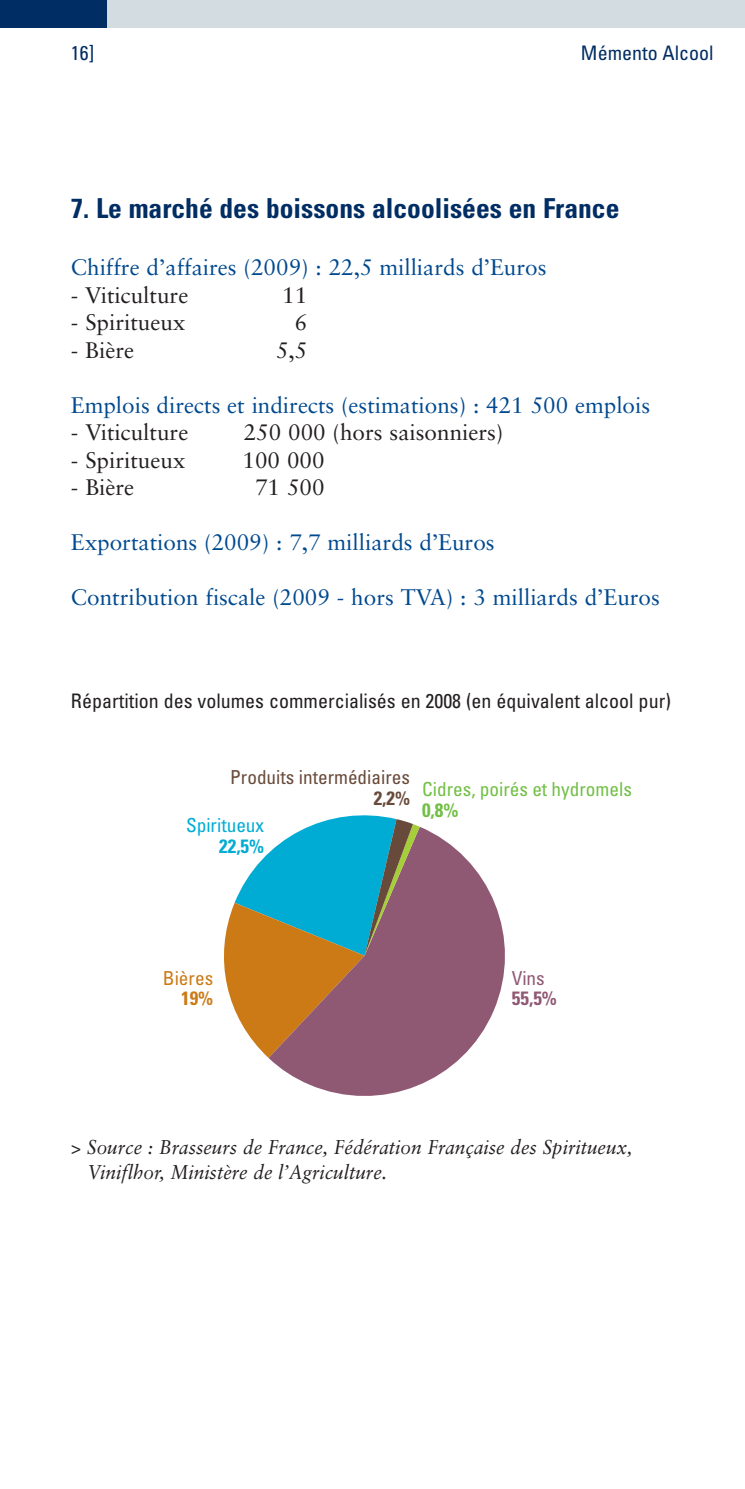
<style>
.page{position:relative;width:745px;height:1489px;background:#fff}
.page>*{position:absolute;margin:0;border:0;box-sizing:border-box;transform-origin:0 0}
.t1{font:700 condensed 27.5px "Univers";color:#002d63}
.t2{font:22.5px "Sabon";color:#00498f}
.t3{font:22.5px "Sabon";color:#231f20}
.t4{font:italic 20px/25px "Sabon";color:#231f20;scale:.95 1}
.t5{font:condensed 20px "Univers";color:#231f20}
.t6{font:condensed 20px "Univers";color:#002d63}
.t7{font:condensed 19.25px/20.5px "Univers";color:#71bf44}
.t8{font:condensed 19.25px "Univers";color:#684a3a}
.t9{font:condensed 19.25px "Univers";color:#00acd4}
.t10{font:condensed 19.25px "Univers";color:#cc7a16}
.t11{font:700 condensed 19.25px "Univers";color:#00acd4}
.t12{font:700 condensed 19.25px "Univers";color:#8f5873}
.t13{font:condensed 19.25px "Univers";color:#8f5873}
.t14{font:700 condensed 19.25px "Univers";color:#cc7a16}
.s1{font-weight:700;color:#684a3a}
.s2{font-weight:700}
</style>
<div class="page">
<div style="left:106px;top:0;width:638px;height:28px;background:#d2dce1"></div>
<div style="left:0;top:0;width:106px;height:28px;background:#002d63"></div>
<svg style="left:268px;top:826px;width:237px;height:269px;fill:#8f5873"></svg>
<svg style="left:224px;top:815px;width:195px;height:242px;background:#818f87"></svg>
<p class="t6" style="left:71px;top:46px;width:25px">16]</p>
<p class="t6" style="left:580px;top:46px;width:134px">Mémento Alcool</p>
<p class="t1" style="left:71px;top:198px;width:549px">7. Le marché des boissons alcoolisées en France</p>
<p class="t2" style="left:71px;top:258px;width:477px">Chiffre d’affaires (2009) : 22,5 milliards d’Euros</p>
<p class="t3" style="left:71px;top:285px;width:119px">- Viticulture</p>
<p class="t3" style="left:282px;top:285px;width:27px">11</p>
<p class="t3" style="left:71px;top:313px;width:116px">- Spiritueux</p>
<p class="t3" style="left:294px;top:313px;width:14px">6</p>
<p class="t3" style="left:71px;top:340px;width:65px">- Bière</p>
<p class="t3" style="left:276px;top:340px;width:33px">5,5</p>
<p class="t2" style="left:71px;top:395px;width:580px">Emplois directs et indirects (estimations) : 421 500 emplois</p>
<p class="t3" style="left:71px;top:423px;width:119px">- Viticulture</p>
<p class="t3" style="left:243px;top:423px;width:261px">250 000 (hors saisonniers)</p>
<p class="t3" style="left:71px;top:450px;width:116px">- Spiritueux</p>
<p class="t3" style="left:242px;top:450px;width:83px">100 000</p>
<p class="t3" style="left:71px;top:478px;width:65px">- Bière</p>
<p class="t3" style="left:255px;top:478px;width:71px">71 500</p>
<p class="t2" style="left:71px;top:533px;width:425px">Exportations (2009) : 7,7 milliards d’Euros</p>
<p class="t2" style="left:71px;top:588px;width:590px">Contribution fiscale (2009 - hors TVA) : 3 mi lliards d’Euros</p>
<p class="t5" style="left:71px;top:693px;width:601px">Répartition des volumes commercialisés en 2008 (en équivalent alcool pur)</p>
<p class="t8" style="left:230px;top:770px;width:181px">Produits intermédiaires</p>
<p class="t7" style="left:422px;top:780px;width:211px;text-indent:-48px"><span class="s1">2,2%</span> Cidres, poirés et hydromels<br><span class="s2">0,8%</span></p>
<p class="t9" style="left:186px;top:818px;width:80px">Spiritueux</p>
<p class="t11" style="left:219px;top:838px;width:46px">22,5%</p>
<p class="t10" style="left:163px;top:970px;width:52px">Bières</p>
<p class="t14" style="left:181px;top:991px;width:34px">19%</p>
<p class="t13" style="left:511px;top:970px;width:34px">Vins</p>
<p class="t12" style="left:511px;top:991px;width:46px">55,5%</p>
<p class="t4" style="left:87px;top:1135px;width:575px;text-indent:-16px">&gt; Source : Brasseurs de France, Fédération Française des Spiritueux,<br>Viniflhor, Ministère de l’Agriculture.</p>
</div>
